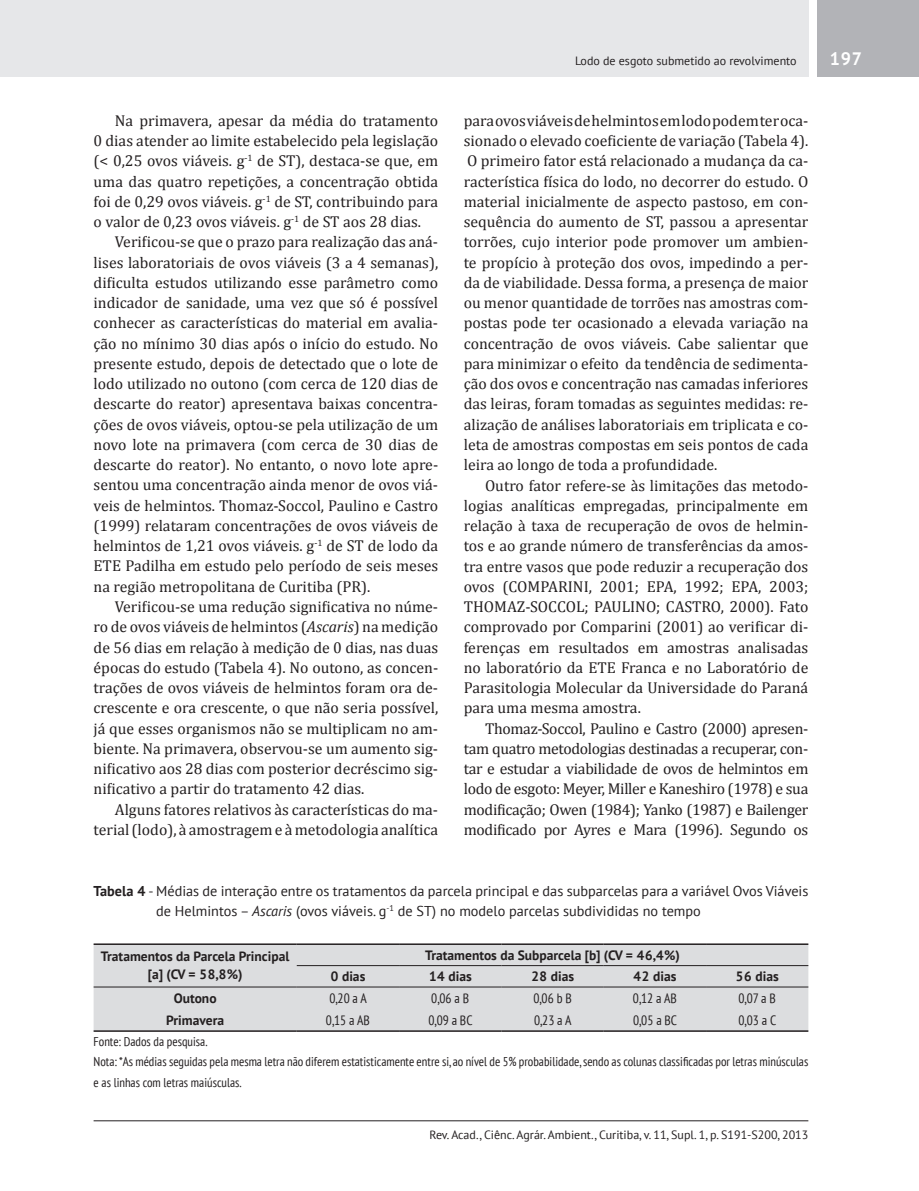
<style>
.page{position:relative;width:919px;height:1191px;background:#fff}
.page>*{position:absolute;margin:0;border:0;box-sizing:border-box;transform-origin:0 0}
.t1{font:700 18px "PT Sans";color:#fff}
.t2{font:15.75px/20.2px "Cambria";color:#231f20;text-align:justify}
.t3{font:14.25px/20.2px "PT Sans";color:#231f20}
.t4{font:700 13.5px/18px "PT Sans";color:#231f20;text-align:center}
.t5{font:condensed 13.5px "PT Sans";color:#231f20}
.t6{font:condensed 12.75px/20.2px "PT Sans";color:#231f20}
.t7{font:12px "PT Sans";color:#231f20}
.s1{font-style:italic}
.s2{font-weight:700}
</style>
<div class="page">
<div style="left:0;top:0;width:808px;height:77px;background:#e6e7e9"></div>
<div style="left:816px;top:0;width:102px;height:77px;background:#b2b3b7"></div>
<hr style="left:94px;top:1120px;width:714px;height:1px;background:#231f20">
<div style="left:94px;top:945px;width:714px;height:85px;background:#dcdddf"></div>
<hr style="left:94px;top:1030px;width:203px;height:1px;background:#231f20">
<hr style="left:297px;top:1030px;width:102px;height:1px;background:#231f20">
<hr style="left:399px;top:1030px;width:102px;height:1px;background:#231f20">
<hr style="left:501px;top:1030px;width:102px;height:1px;background:#231f20">
<hr style="left:603px;top:1030px;width:103px;height:1px;background:#231f20">
<hr style="left:706px;top:1030px;width:102px;height:1px;background:#231f20">
<hr style="left:297px;top:986px;width:102px;height:1px;background:#231f20">
<hr style="left:399px;top:986px;width:102px;height:1px;background:#231f20">
<hr style="left:501px;top:986px;width:102px;height:1px;background:#231f20">
<hr style="left:603px;top:986px;width:103px;height:1px;background:#231f20">
<hr style="left:706px;top:986px;width:102px;height:1px;background:#231f20">
<hr style="left:297px;top:943px;width:102px;height:2px;background:#231f20">
<hr style="left:399px;top:943px;width:102px;height:2px;background:#231f20">
<hr style="left:501px;top:943px;width:102px;height:2px;background:#231f20">
<hr style="left:603px;top:943px;width:103px;height:2px;background:#231f20">
<hr style="left:706px;top:943px;width:102px;height:2px;background:#231f20">
<hr style="left:297px;top:965px;width:102px;height:1px;background:#231f20">
<hr style="left:399px;top:965px;width:102px;height:1px;background:#231f20">
<hr style="left:501px;top:965px;width:102px;height:1px;background:#231f20">
<hr style="left:603px;top:965px;width:103px;height:1px;background:#231f20">
<hr style="left:706px;top:965px;width:102px;height:1px;background:#231f20">
<hr style="left:94px;top:943px;width:203px;height:2px;background:#231f20">
<hr style="left:94px;top:986px;width:203px;height:1px;background:#231f20">
<p class="t2" style="left:94px;top:110px;width:346px;text-indent:21px">Na primavera, apesar da média do tratamento 0 dias atender ao limite estabelecido pela legislação (&lt; 0,25 ovos viáveis. g<sup>-1</sup> de ST), destaca-se que, em uma das quatro repetições, a concentração obtida foi de 0,29 ovos viáveis. g<sup>-1</sup> de ST, contribuindo para o valor de 0,23 ovos viáveis. g<sup>-1</sup> de ST aos 28 dias.</p>
<p class="t2" style="left:94px;top:232px;width:346px;text-indent:21px">Verificou-se que o prazo para realização das aná&shy;lises laboratoriais de ovos viáveis (3 a 4 semanas), dificulta estudos utilizando esse parâmetro como indicador de sanidade, uma vez que só é possível conhecer as características do material em avalia&shy;ção no mínimo 30 dias após o início do estudo. No presente estudo, depois de detectado que o lote de lodo utilizado no outono (com cerca de 120 dias de descarte do reator) apresentava baixas concentra&shy;ções de ovos viáveis, optou-se pela utilização de um novo lote na primavera (com cerca de 30 dias de descarte do reator). No entanto, o novo lote apre&shy;sentou uma concentração ainda menor de ovos viá&shy;veis de helmintos. Thomaz-Soccol, Paulino e Castro (1999) relataram concentrações de ovos viáveis de helmintos de 1,21 ovos viáveis. g<sup>-1</sup> de ST de lodo da ETE Padilha em estudo pelo período de seis meses na região metropolitana de Curitiba (PR).</p>
<p class="t2" style="left:94px;top:596px;width:346px;text-indent:21px">Verificou-se uma redução significativa no núme&shy;ro de ovos viáveis de helmintos (<span class="s1">Ascaris</span>) na medição de 56 dias em relação à medição de 0 dias, nas duas épocas do estudo (Tabela 4). No outono, as concen&shy;trações de ovos viáveis de helmintos foram ora de&shy;crescente e ora crescente, o que não seria possível, já que esses organismos não se multiplicam no am&shy;biente. Na primavera, observou-se um aumento sig&shy;nificativo aos 28 dias com posterior decréscimo sig&shy;nificativo a partir do tratamento 42 dias.</p>
<p class="t2" style="left:94px;top:799px;width:346px;text-align:right">Alguns fatores relativos às características do ma&shy;terial (lodo), à amostragem e à metodologia analítica</p>
<p class="t7" style="left:575px;top:53px;width:223px">Lodo de esgoto submetido ao revolvimento</p>
<p class="t1" style="left:829px;top:47px;width:34px">197</p>
<p class="t2" style="left:463px;top:110px;width:346px">para ovos viáveis de helmintos em lodo podem ter oca&shy;sionado o elevado coeficiente de variação (Tabela 4).<br>O primeiro fator está relacionado a mudança da ca&shy;racterística física do lodo, no decorrer do estudo. O material inicialmente de aspecto pastoso, em con&shy;sequência do aumento de ST, passou a apresentar torrões, cujo interior pode promover um ambien&shy;te propício à proteção dos ovos, impedindo a per&shy;da de viabilidade. Dessa forma, a presença de maior ou menor quantidade de torrões nas amostras com&shy;postas pode ter ocasionado a elevada variação na concentração de ovos viáveis. Cabe salientar que para minimizar o efeito da tendência de sedimenta&shy;ção dos ovos e concentração nas camadas inferiores das leiras, foram tomadas as seguintes medidas: re&shy;alização de análises laboratoriais em triplicata e co&shy;leta de amostras compostas em seis pontos de cada leira ao longo de toda a profundidade.</p>
<p class="t2" style="left:463px;top:475px;width:346px;text-indent:21px">Outro fator refere-se às limitações das metodo&shy;logias analíticas empregadas, principalmente em relação à taxa de recuperação de ovos de helmin&shy;tos e ao grande número de transferências da amos&shy;tra entre vasos que pode reduzir a recuperação dos ovos (COMPARINI, 2001; EPA, 1992; EPA, 2003; THOMAZ-SOCCOL; PAULINO; CASTRO, 2000). Fato comprovado por Comparini (2001) ao verificar di&shy;ferenças em resultados em amostras analisadas no laboratório da ETE Franca e no Laboratório de Parasitologia Molecular da Universidade do Paraná para uma mesma amostra.</p>
<p class="t2" style="left:463px;top:718px;width:346px;text-indent:21px">Thomaz-Soccol, Paulino e Castro (2000) apresen&shy;tam quatro metodologias destinadas a recuperar, con&shy;tar e estudar a viabilidade de ovos de helmintos em lodo de esgoto: Meyer, Miller e Kaneshiro (1978) e sua modificação; Owen (1984); Yanko (1987) e Bailenger modificado por Ayres e Mara (1996). Segundo os</p>
<p class="t3" style="left:156px;top:880px;width:653px;text-indent:-63px"><span class="s2">Tabela 4</span> - Médias de interação entre os tratamentos da parcela principal e das subparcelas para a variável Ovos Viáveis de Helmintos – <span class="s1">Ascaris</span> (ovos viáveis. g<sup>-1</sup> de ST) no modelo parcelas subdivididas no tempo</p>
<p class="t4" style="left:101px;top:947px;width:190px">Tratamentos da Parcela Principal [a] (CV = 58,8%)</p>
<p class="t4" style="left:425px;top:945px;width:256px">Tratamentos da Subparcela [b] (CV = 46,4%)</p>
<p class="t4" style="left:330px;top:967px;width:36px">0 dias</p>
<p class="t4" style="left:428px;top:967px;width:45px">14 dias</p>
<p class="t4" style="left:531px;top:967px;width:45px">28 dias</p>
<p class="t4" style="left:633px;top:967px;width:45px">42 dias</p>
<p class="t4" style="left:735px;top:967px;width:45px">56 dias</p>
<p class="t4" style="left:174px;top:988px;width:44px">Outono</p>
<p class="t5" style="left:329px;top:989px;width:39px">0,20 a A</p>
<p class="t5" style="left:431px;top:989px;width:39px">0,06 a B</p>
<p class="t5" style="left:533px;top:989px;width:40px">0,06 b B</p>
<p class="t5" style="left:633px;top:989px;width:45px">0,12 a AB</p>
<p class="t5" style="left:738px;top:989px;width:39px">0,07 a B</p>
<p class="t4" style="left:166px;top:1010px;width:59px">Primavera</p>
<p class="t5" style="left:326px;top:1011px;width:45px">0,15 a AB</p>
<p class="t5" style="left:428px;top:1011px;width:46px">0,09 a BC</p>
<p class="t5" style="left:534px;top:1011px;width:39px">0,23 a A</p>
<p class="t5" style="left:633px;top:1011px;width:46px">0,05 a BC</p>
<p class="t5" style="left:738px;top:1011px;width:39px">0,03 a C</p>
<p class="t6" style="left:94px;top:1031px;width:716px">Fonte: Dados da pesquisa.<br>Nota: *As médias seguidas pela mesma letra não diferem estatisticamente entre si, ao nível de 5% probabilidade, sendo as colunas classificadas por letras minúsculas e as linhas com letras maiúsculas.</p>
<p class="t7" style="left:429px;top:1126px;width:380px">Rev. Acad., Ciênc. Agrár. Ambient., Curitiba, v. 11, Supl. 1, p. S191-S200, 2013</p>
</div>
